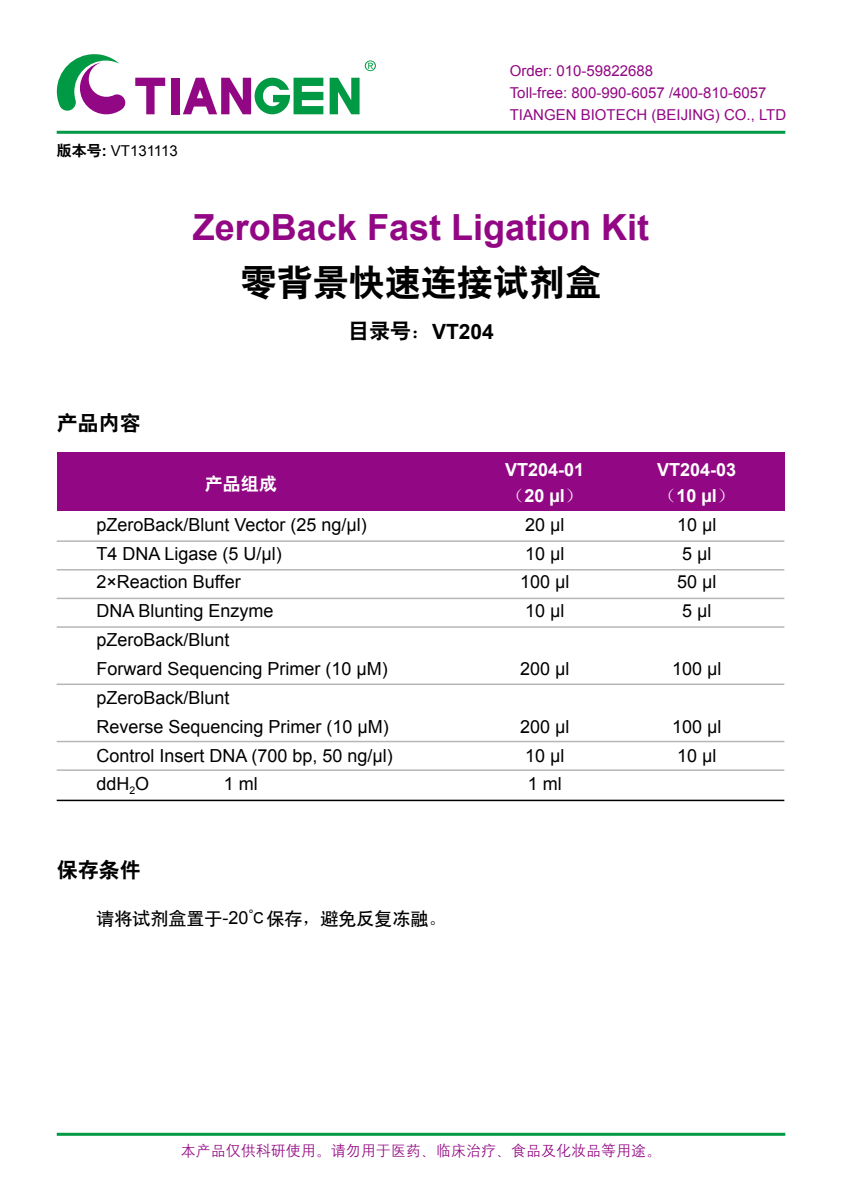
<style>
.page{position:relative;width:842px;height:1191px;background:#fff}
.page>*{position:absolute;margin:0;border:0;box-sizing:border-box;transform-origin:0 0}
.t1{font:700 36px "Arial";color:#920783}
.t2{font:36px "H Yb 2 gj";color:#000}
.t3{font:700 21px "Arial";color:#000}
.t4{font:21px "H Yb 2 gj";color:#000}
.t5{font:18px/28.8px "Arial";color:#000}
.t6{font:700 18px "Arial";color:#fff}
.t7{font:18px "H Yb 1 gj";color:#000}
.t8{font:18px "H Yb 2 gj";color:#fff}
.t9{font:15px/22px "Arial";color:#920783}
.t10{font:15px "H Yg 2 gj";color:#920783}
.t11{font:15px "Arial";color:#000}
.s1{font-family:"H Yb 2 gj"}
.s2{font-weight:700}
.s3{font-family:"H Yb 2 gj";font-weight:400}
.s4{font-family:"Sim Sun";font-weight:400}
.s5{font-family:"Arial"}
.s6{font-family:"Sim Sun"}
</style>
<div class="page">
<svg style="left:57px;top:54px;width:68px;height:60px"></svg>
<div style="left:171px;top:78px;width:8px;height:36px;background:#920783"></div>
<svg style="left:330px;top:78px;width:30px;height:36px"></svg>
<svg style="left:135px;top:78px;width:30px;height:36px"></svg>
<svg style="left:183px;top:78px;width:140px;height:36px"></svg>
<svg style="left:365px;top:60px;width:11px;height:11px"></svg>
<hr style="left:57px;top:131px;width:728px;height:3px;background:#094">
<hr style="left:57px;top:1132px;width:728px;height:3px;background:#094">
<div style="left:57px;top:452px;width:727px;height:59px;background:#920783"></div>
<hr style="left:57px;top:540px;width:727px;height:2px;background:#b5b6b6">
<hr style="left:57px;top:569px;width:727px;height:1px;background:#b5b6b6">
<hr style="left:57px;top:597px;width:727px;height:2px;background:#b5b6b6">
<hr style="left:57px;top:626px;width:727px;height:2px;background:#b5b6b6">
<hr style="left:57px;top:683px;width:727px;height:2px;background:#b5b6b6">
<hr style="left:57px;top:741px;width:727px;height:1px;background:#b5b6b6">
<hr style="left:57px;top:769px;width:727px;height:2px;background:#b5b6b6">
<hr style="left:57px;top:799px;width:727px;height:2px;background:#000">
<p class="t11" style="left:57px;top:141px;width:123px"><span class="s1">版本号</span><span class="s2">:</span> VT131113</p>
<p class="t9" style="left:510px;top:59px;width:278px">Order: 010-59822688<br>Toll-free: 800-990-6057 /400-810-6057<br>TIANGEN BIOTECH (BEIJING) CO., LTD</p>
<h1 class="t1" style="left:193px;top:203px;width:458px">ZeroBack Fast Ligation Kit</h1>
<h1 class="t2" style="left:241px;top:264px;width:362px">零背景快速连接试剂盒</h1>
<p class="t3" style="left:348px;top:317px;width:147px"><span class="s3">目录号</span><span class="s4">：</span>VT204</p>
<p class="t4" style="left:57px;top:412px;width:85px">产品内容</p>
<p class="t8" style="left:205px;top:474px;width:73px">产品组成</p>
<p class="t6" style="left:505px;top:458px;width:81px">VT204-01</p>
<p class="t6" style="left:657px;top:458px;width:81px">VT204-03</p>
<p class="t6" style="left:506px;top:484px;width:78px"><span class="s4">（</span>20 µl<span class="s4">）</span></p>
<p class="t6" style="left:658px;top:484px;width:78px"><span class="s4">（</span>10 µl<span class="s4">）</span></p>
<p class="t5" style="left:96px;top:510px;width:272px">pZeroBack/Blunt Vector (25 ng/µl)</p>
<p class="t5" style="left:525px;top:510px;width:41px">20 μl</p>
<p class="t5" style="left:677px;top:510px;width:41px">10 μl</p>
<p class="t5" style="left:96px;top:539px;width:187px">T4 DNA Ligase (5 U/µl)</p>
<p class="t5" style="left:525px;top:539px;width:41px">10 μl</p>
<p class="t5" style="left:682px;top:539px;width:31px">5 μl</p>
<p class="t5" style="left:96px;top:568px;width:146px">2×Reaction Buffer</p>
<p class="t5" style="left:520px;top:568px;width:51px">100 μl</p>
<p class="t5" style="left:677px;top:568px;width:41px">50 μl</p>
<p class="t5" style="left:96px;top:597px;width:179px">DNA Blunting Enzyme</p>
<p class="t5" style="left:525px;top:597px;width:41px">10 μl</p>
<p class="t5" style="left:682px;top:597px;width:31px">5 μl</p>
<p class="t5" style="left:96px;top:625px;width:293px">pZeroBack/Blunt<br>Forward Sequencing Primer (10 µM)</p>
<p class="t5" style="left:520px;top:654px;width:51px">200 μl</p>
<p class="t5" style="left:672px;top:654px;width:51px">100 μl</p>
<p class="t5" style="left:96px;top:683px;width:294px">pZeroBack/Blunt<br>Reverse Sequencing Primer (10 µM)</p>
<p class="t5" style="left:520px;top:712px;width:51px">200 μl</p>
<p class="t5" style="left:672px;top:712px;width:51px">100 μl</p>
<p class="t5" style="left:96px;top:741px;width:298px">Control Insert DNA (700 bp, 50 ng/μl)</p>
<p class="t5" style="left:525px;top:741px;width:41px">10 μl</p>
<p class="t5" style="left:677px;top:741px;width:41px">10 μl</p>
<p class="t5" style="left:96px;top:770px;width:54px">ddH<sub>2</sub>O</p>
<p class="t5" style="left:224px;top:770px;width:36px">1 ml</p>
<p class="t5" style="left:528px;top:770px;width:36px">1 ml</p>
<p class="t4" style="left:57px;top:858px;width:85px">保存条件</p>
<p class="t7" style="left:96px;top:909px;width:352px">请将试剂盒置于<span class="s5">-20</span>℃保存<span class="s6">，</span>避免反复冻融<span class="s6">。</span></p>
<p class="t10" style="left:181px;top:1142px;width:481px">本产品仅供科研使用。请勿用于医药、临床治疗、食品及化妆品等用途。</p>
</div>
